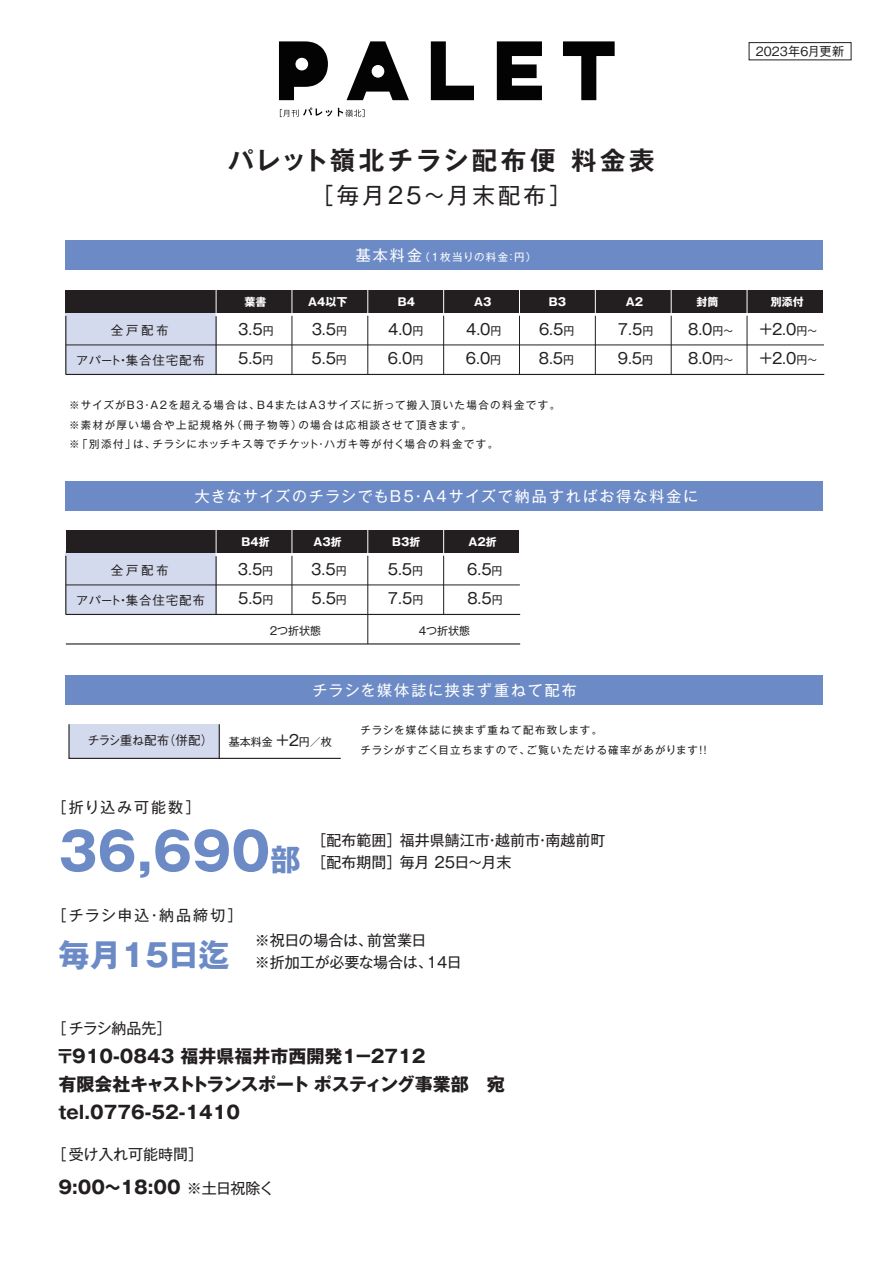
<style>
.page{position:relative;width:893px;height:1263px;background:#fff}
.page>*{position:absolute;margin:0;border:0;box-sizing:border-box;transform-origin:0 0}
.t1{font:700 51.6px "Gothic MB101 Upr";color:#6c8bc6}
.t2{font:700 25.5px "Gothic MB101 Upr De";letter-spacing:.135em;color:#231f20}
.t3{font:22.5px "Gothic MB101 Upr";letter-spacing:.135em;color:#231f20}
.t4{font:700 18px/28px "Gothic MB101 Upr";color:#231f20}
.t5{font:15px/22px "Gothic MB101 Upr";color:#231f20}
.t6{font:15px "Gothic MB101 Upr";letter-spacing:.115em;color:#fff}
.t7{font:15px "Gothic MB101 Upr";letter-spacing:.13em;color:#231f20}
.t8{font:15px "Gothic MB101 Upr";letter-spacing:.12em;color:#231f20}
.t9{font:500 12.6px "Gothic BBB Upr";letter-spacing:.05em;color:#231f20}
.t10{font:500 12.6px "Gothic BBB Upr";letter-spacing:-.035em;color:#231f20}
.t11{font:500 12.6px "Gothic BBB Upr";color:#231f20}
.t12{font:700 10.95px "Gothic MB101 Upr";color:#fff}
.t13{font:10.95px "Gothic MB101 Upr";color:#231f20}
.t14{font:10.5px/19.6px "Gothic MB101 Upr";letter-spacing:.11em;color:#231f20}
.t15{font:10.5px "Gothic MB101 Upr";letter-spacing:.135em;color:#fff}
.s1{font-size:15px}
.s2{font-size:10.95px}
.s3{font-family:"Gothic MB101 Upr";font-weight:400;font-size:10.95px}
.s4{font-family:"Gothic MB101 Upr";font-weight:400;font-size:15px}
.s5{font-size:30px}
.s6{font-weight:700;font-size:31.35px;color:#6c8bc6}
.s7{font-weight:400;font-size:15px}
</style>
<div class="page">
<div style="left:66px;top:240px;width:757px;height:29px;background:#6c8bc6"></div>
<svg style="left:68px;top:724px;width:273px;height:35px"></svg>
<hr style="left:219px;top:724px;width:1px;height:34px;background:#231f20">
<div style="left:66px;top:481px;width:757px;height:29px;background:#6c8bc6"></div>
<div style="left:66px;top:675px;width:757px;height:29px;background:#6c8bc6"></div>
<svg style="left:280px;top:108px;width:52px;height:9px"></svg>
<svg style="left:338px;top:108px;width:26px;height:9px"></svg>
<svg style="left:279px;top:41px;width:49px;height:59px"></svg>
<svg style="left:347px;top:41px;width:62px;height:59px"></svg>
<svg style="left:431px;top:41px;width:43px;height:59px"></svg>
<svg style="left:497px;top:41px;width:45px;height:59px"></svg>
<svg style="left:563px;top:41px;width:52px;height:59px"></svg>
<div style="left:295px;top:58px;width:13px;height:12px;background:#fff;border-radius:50%"></div>
<div style="left:372px;top:65px;width:12px;height:13px;background:#fff;border-radius:50%"></div>
<div style="left:66px;top:311px;width:150px;height:63px;background:#d4daee"></div>
<div style="left:66px;top:290px;width:757px;height:22px;background:#231f20"></div>
<hr style="left:292px;top:316px;width:1px;height:59px;background:#231f20">
<hr style="left:66px;top:345px;width:758px;height:1px;background:#231f20">
<hr style="left:66px;top:374px;width:758px;height:1px;background:#231f20">
<hr style="left:368px;top:316px;width:1px;height:58px;background:#231f20">
<hr style="left:443px;top:316px;width:1px;height:58px;background:#231f20">
<hr style="left:519px;top:316px;width:1px;height:58px;background:#231f20">
<hr style="left:595px;top:316px;width:1px;height:58px;background:#231f20">
<hr style="left:671px;top:316px;width:1px;height:58px;background:#231f20">
<hr style="left:747px;top:316px;width:1px;height:58px;background:#231f20">
<hr style="left:216px;top:316px;width:1px;height:59px;background:#231f20">
<hr style="left:65px;top:316px;width:1px;height:58px;background:#231f20">
<svg style="left:292px;top:290px;width:1px;height:26px"></svg>
<svg style="left:367px;top:290px;width:1px;height:23px"></svg>
<svg style="left:443px;top:290px;width:1px;height:23px"></svg>
<svg style="left:519px;top:290px;width:1px;height:22px"></svg>
<svg style="left:595px;top:290px;width:1px;height:23px"></svg>
<svg style="left:671px;top:290px;width:1px;height:23px"></svg>
<svg style="left:747px;top:290px;width:1px;height:23px"></svg>
<svg style="left:216px;top:290px;width:1px;height:23px"></svg>
<div style="left:66px;top:551px;width:150px;height:63px;background:#d4daee"></div>
<div style="left:66px;top:530px;width:453px;height:22px;background:#231f20"></div>
<hr style="left:292px;top:556px;width:1px;height:59px;background:#231f20">
<hr style="left:66px;top:585px;width:454px;height:1px;background:#231f20">
<hr style="left:66px;top:614px;width:454px;height:1px;background:#231f20">
<hr style="left:66px;top:643px;width:454px;height:1px;background:#231f20">
<hr style="left:368px;top:556px;width:1px;height:88px;background:#231f20">
<hr style="left:443px;top:556px;width:1px;height:58px;background:#231f20">
<hr style="left:216px;top:556px;width:1px;height:59px;background:#231f20">
<hr style="left:65px;top:556px;width:1px;height:58px;background:#231f20">
<svg style="left:292px;top:530px;width:1px;height:26px"></svg>
<svg style="left:367px;top:530px;width:1px;height:23px"></svg>
<svg style="left:443px;top:530px;width:1px;height:23px"></svg>
<svg style="left:216px;top:530px;width:1px;height:23px"></svg>
<div style="left:749px;top:42px;width:102px;height:18px;border:1px solid #231f20"></div>
<h2 class="t2" style="left:228px;top:139px;width:428px">パレット嶺北チラシ配布便 料金表</h2>
<h3 class="t3" style="left:311px;top:177px;width:262px">［毎月25～月末配布］</h3>
<p class="t15" style="left:356px;top:249px;width:182px"><span class="s1">基本料金</span>（1枚当りの料金：円）</p>
<p class="t11" style="left:756px;top:41px;width:90px">2023年6月更新</p>
<p class="t11" style="left:111px;top:320px;width:60px">全戸配布</p>
<p class="t9" style="left:76px;top:350px;width:131px">アパート・集合住宅配布</p>
<p class="t12" style="left:245px;top:292px;width:23px">葉書</p>
<p class="t12" style="left:308px;top:292px;width:41px">A4以下</p>
<p class="t12" style="left:398px;top:292px;width:19px">B4</p>
<p class="t12" style="left:474px;top:292px;width:19px">A3</p>
<p class="t12" style="left:549px;top:292px;width:19px">B3</p>
<p class="t12" style="left:626px;top:292px;width:19px">A2</p>
<p class="t12" style="left:696px;top:292px;width:23px">封筒</p>
<p class="t12" style="left:771px;top:292px;width:34px">別添付</p>
<p class="t5" style="left:238px;top:317px;width:37px">3.5<span class="s2">円</span></p>
<p class="t5" style="left:312px;top:317px;width:37px">3.5<span class="s2">円</span></p>
<p class="t5" style="left:388px;top:317px;width:37px">4.0<span class="s2">円</span></p>
<p class="t5" style="left:466px;top:317px;width:37px">4.0<span class="s2">円</span></p>
<p class="t5" style="left:539px;top:317px;width:37px">6.5<span class="s2">円</span></p>
<p class="t5" style="left:618px;top:317px;width:37px">7.5<span class="s2">円</span></p>
<p class="t5" style="left:688px;top:317px;width:47px">8.0<span class="s2">円～</span></p>
<p class="t5" style="left:760px;top:317px;width:59px">+2.0<span class="s2">円～</span></p>
<p class="t5" style="left:238px;top:347px;width:37px">5.5<span class="s2">円</span></p>
<p class="t5" style="left:311px;top:347px;width:37px">5.5<span class="s2">円</span></p>
<p class="t5" style="left:388px;top:347px;width:37px">6.0<span class="s2">円</span></p>
<p class="t5" style="left:466px;top:347px;width:37px">6.0<span class="s2">円</span></p>
<p class="t5" style="left:539px;top:347px;width:37px">8.5<span class="s2">円</span></p>
<p class="t5" style="left:618px;top:347px;width:37px">9.5<span class="s2">円</span></p>
<p class="t5" style="left:688px;top:347px;width:47px">8.0<span class="s2">円～</span></p>
<p class="t5" style="left:760px;top:347px;width:59px">+2.0<span class="s2">円～</span></p>
<p class="t14" style="left:69px;top:395px;width:493px">※サイズがＢ３・Ａ２を超える場合は、Ｂ４またはＡ３サイズに折って搬入頂いた場合の料金です。※素材が厚い場合や上記規格外（冊子物等）の場合は応相談させて頂きます。<br>※「別添付」は、チラシにホッチキス等でチケット・ハガキ等が付く場合の料金です。</p>
<p class="t6" style="left:195px;top:484px;width:505px">大きなサイズのチラシでもB5・A4サイズで納品すればお得な料金に</p>
<p class="t11" style="left:111px;top:560px;width:60px">全戸配布</p>
<p class="t9" style="left:76px;top:590px;width:131px">アパート・集合住宅配布</p>
<p class="t12" style="left:241px;top:532px;width:30px">B4折</p>
<p class="t12" style="left:314px;top:532px;width:30px">A3折</p>
<p class="t12" style="left:392px;top:532px;width:30px">B3折</p>
<p class="t12" style="left:469px;top:532px;width:30px">A2折</p>
<p class="t5" style="left:238px;top:557px;width:37px">3.5<span class="s2">円</span></p>
<p class="t5" style="left:311px;top:557px;width:37px">3.5<span class="s2">円</span></p>
<p class="t5" style="left:388px;top:557px;width:37px">5.5<span class="s2">円</span></p>
<p class="t5" style="left:467px;top:557px;width:37px">6.5<span class="s2">円</span></p>
<p class="t5" style="left:238px;top:586px;width:37px">5.5<span class="s2">円</span></p>
<p class="t5" style="left:311px;top:586px;width:37px">5.5<span class="s2">円</span></p>
<p class="t5" style="left:388px;top:586px;width:37px">7.5<span class="s2">円</span></p>
<p class="t5" style="left:467px;top:586px;width:37px">8.5<span class="s2">円</span></p>
<p class="t13" style="left:270px;top:622px;width:53px">2つ折状態</p>
<p class="t13" style="left:419px;top:622px;width:53px">4つ折状態</p>
<p class="t6" style="left:312px;top:678px;width:266px">チラシを媒体誌に挟まず重ねて配布</p>
<p class="t10" style="left:87px;top:730px;width:246px">チラシ重ね配布（併配） <span class="s3">基本料金</span> <span class="s4">+2</span><span class="s3">円／枚</span></p>
<p class="t8" style="left:52px;top:795px;width:150px">［折り込み可能数］</p>
<p class="t14" style="left:360px;top:719px;width:348px">チラシを媒体誌に挟まず重ねて配布致します。<br>チラシがすごく目立ちますので、ご覧いただける確率があがります!!</p>
<h1 class="t1" style="left:58px;top:808px;width:244px">36,690<span class="s5">部</span></h1>
<p class="t7" style="left:52px;top:903px;width:192px">［チラシ申込・納品締切］</p>
<p class="t5" style="left:311px;top:828px;width:296px">［配布範囲］福井県鯖江市・越前市・南越前町［配布期間］毎月 25日～月末</p>
<p class="t5" style="left:58px;top:928px;width:405px;text-indent:197px">※祝日の場合は、前営業日<br><span class="s6">毎月15日迄</span> ※折加工が必要な場合は、14日</p>
<p class="t5" style="left:52px;top:1016px;width:121px">［チラシ納品先］</p>
<p class="t4" style="left:56px;top:1042px;width:450px">〒910-0843 福井県福井市西開発1－2712<br>有限会社キャストトランスポート ポスティング事業部　宛tel.0776-52-1410</p>
<p class="t5" style="left:52px;top:1142px;width:153px">［受け入れ可能時間］</p>
<p class="t4" style="left:58px;top:1172px;width:217px">9:00～18:00 <span class="s7">※土日祝除く</span></p>
</div>
